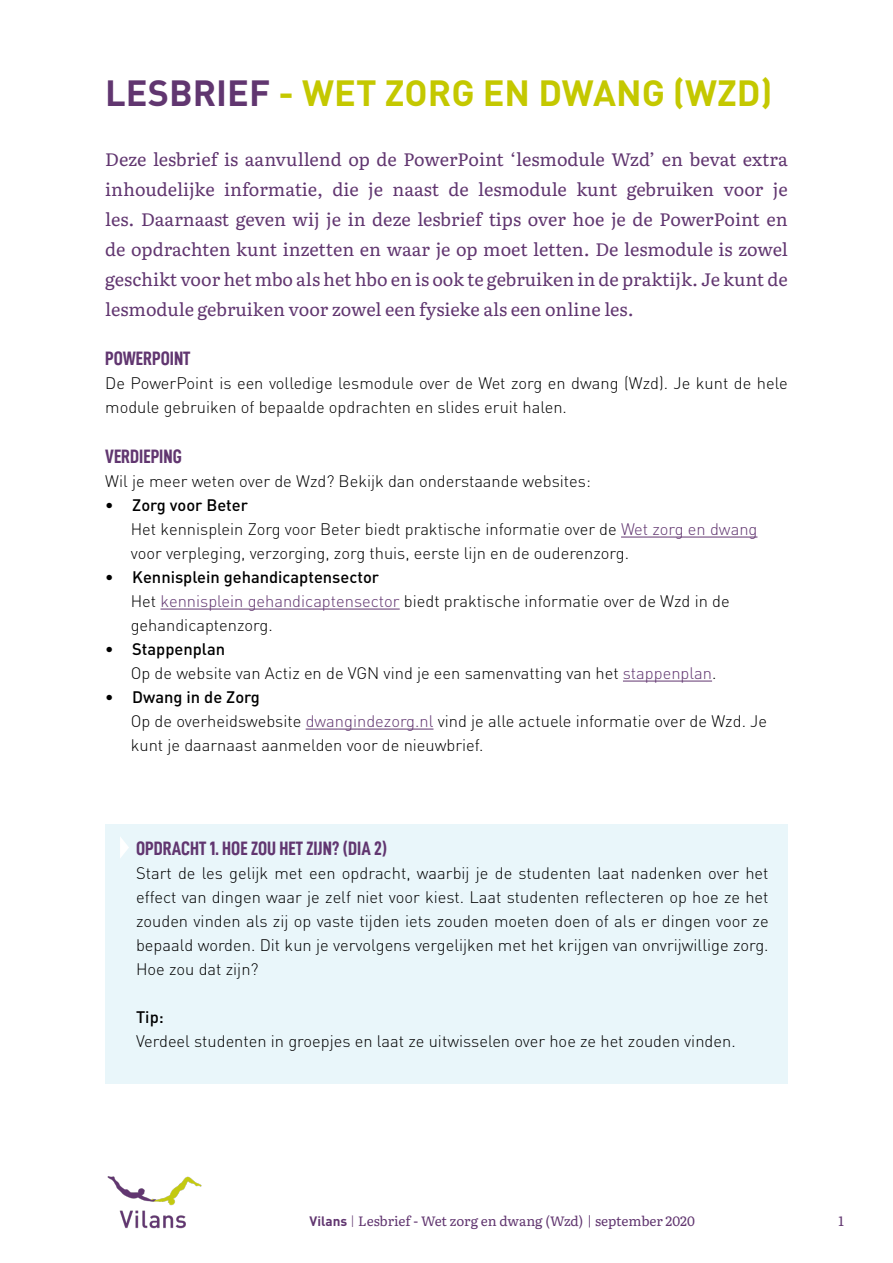
<style>
.page{position:relative;width:893px;height:1263px;background:#fff}
.page>*{position:absolute;margin:0;border:0;box-sizing:border-box;transform-origin:0 0}
.t1{font:700 36px "DIN Pro";color:#c4c800}
.t2{font:19.5px "D DIN Condensed Bold";color:#613670}
.t3{font:18px/30px "Literata";color:#613670;text-align:justify}
.t4{font:300 16.5px/24px "DIN Pro";color:#000}
.t5{font:500 16.5px "DIN Pro";color:#000}
.t6{font:13.5px "Literata";color:#613670}
.s1{color:#613670}
.s2{font-weight:500}
.s3{font-family:"DIN Pro";font-weight:700}
.s4{font-family:"DIN Pro";font-weight:300}
</style>
<div class="page">
<hr style="left:621px;top:537px;width:136px;height:1px;background:#613670">
<hr style="left:160px;top:609px;width:240px;height:1px;background:#613670">
<hr style="left:623px;top:681px;width:89px;height:1px;background:#613670">
<hr style="left:306px;top:729px;width:127px;height:1px;background:#613670">
<img style="left:107px;top:1176px;width:95px;height:53px">
<div style="left:105px;top:824px;width:683px;height:259px;background:#e9f6fa"></div>
<svg style="left:120px;top:837px;width:9px;height:21px"></svg>
<h1 class="t1" style="left:105px;top:69px;width:669px"><span class="s1">LESBRIEF</span> - WET ZORG EN DWANG (WZD)</h1>
<p class="t3" style="left:105px;top:143px;width:684px">Deze lesbrief is aanvullend op de PowerPoint ‘lesmodule Wzd’ en bevat extra inhoudelijke informatie, die je naast de lesmodule kunt gebruiken voor je les. Daarnaast geven wij je in deze lesbrief tips over hoe je de PowerPoint en de opdrachten kunt inzetten en waar je op moet letten. De lesmodule is zowel geschikt voor het mbo als het hbo en is ook te gebruiken in de praktijk. Je kunt de lesmodule gebruiken voor zowel een fysieke als een online les.</p>
<p class="t2" style="left:105px;top:348px;width:87px">POWERPOINT</p>
<p class="t4" style="left:105px;top:371px;width:684px">De PowerPoint is een volledige lesmodule over de Wet zorg en dwang (Wzd). Je kunt de hele module gebruiken of bepaalde opdrachten en slides eruit halen.</p>
<p class="t2" style="left:105px;top:445px;width:78px">VERDIEPING</p>
<p class="t4" style="left:105px;top:468px;width:487px">Wil je meer weten over de Wzd? Bekijk dan onderstaande websites:</p>
<p class="t4" style="left:131px;top:492px;width:628px;text-indent:-26px"><span class="s2">• Zorg voor Beter<br></span>Het kennisplein Zorg voor Beter biedt praktische informatie over de <span class="s1">Wet zorg en dwang </span>voor verpleging, verzorging, zorg thuis, eerste lijn en de ouderenzorg.</p>
<p class="t4" style="left:131px;top:564px;width:600px;text-indent:-26px"><span class="s2">• Kennisplein gehandicaptensector<br></span>Het <span class="s1">kennisplein gehandicaptensector</span> biedt praktische informatie over de Wzd in de gehandicaptenzorg.</p>
<p class="t4" style="left:131px;top:636px;width:587px;text-indent:-26px"><span class="s2">• Stappenplan<br></span>Op de website van Actiz en de VGN vind je een samenvatting van het <span class="s1">stappenplan</span>.</p>
<p class="t4" style="left:131px;top:684px;width:638px;text-indent:-26px"><span class="s2">• Dwang in de Zorg<br></span>Op de overheidswebsite <span class="s1">dwangindezorg.nl</span> vind je alle actuele informatie over de Wzd. Je kunt je daarnaast aanmelden voor de nieuwbrief.</p>
<p class="t2" style="left:136px;top:837px;width:253px">OPDRACHT 1. HOE ZOU HET ZIJN? (DIA 2)</p>
<p class="t4" style="left:136px;top:860px;width:634px;text-align:justify">Start de les gelijk met een opdracht, waarbij je de studenten laat nadenken over het effect van dingen waar je zelf niet voor kiest. Laat studenten reflecteren op hoe ze het zouden vinden als zij op vaste tijden iets zouden moeten doen of als er dingen voor ze bepaald worden. Dit kun je vervolgens vergelijken met het krijgen van onvrijwillige zorg.<br>Hoe zou dat zijn?</p>
<p class="t5" style="left:136px;top:1006px;width:29px">Tip:</p>
<p class="t4" style="left:136px;top:1028px;width:601px">Verdeel studenten in groepjes en laat ze uitwisselen over hoe ze het zouden vinden.</p>
<p class="t6" style="left:310px;top:1211px;width:387px"><span class="s3">Vilans</span> <span class="s4">|</span> Lesbrief - Wet zorg en dwang (Wzd) | september 2020</p>
<p class="t6" style="left:838px;top:1210px;width:7px">1</p>
</div>
